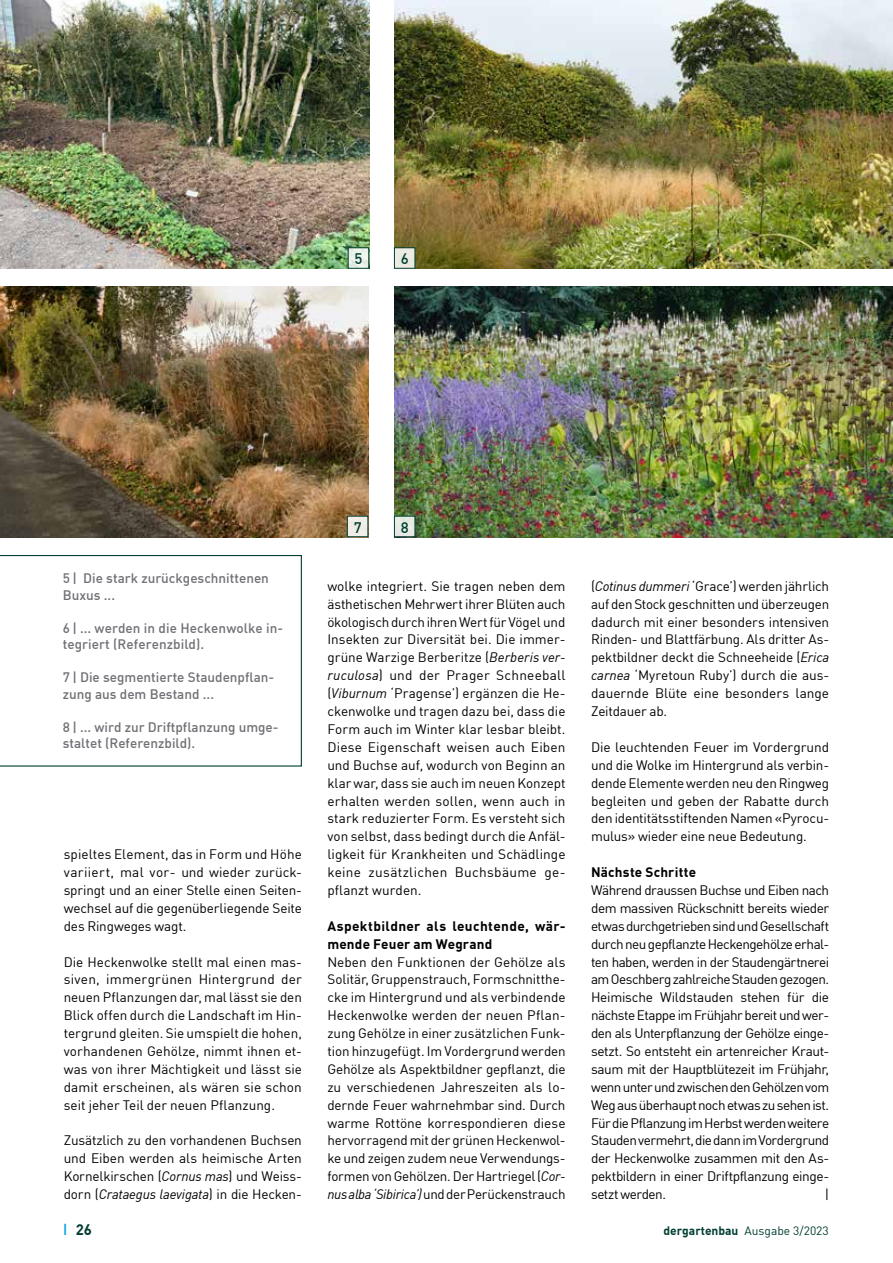
<style>
.page{position:relative;width:893px;height:1263px;background:#fff}
.page>*{position:absolute;margin:0;border:0;box-sizing:border-box;transform-origin:0 0}
.t1{font:500 15px "DIN Offc Pro";color:#003f32}
.t2{font:700 15px "DIN Offc Pro";color:#003f32}
.t3{font:13.5px/17.9px "DIN Offc Pro";letter-spacing:-.01em;color:#000;text-align:justify}
.t4{font:500 13.5px/16.5px "DIN Offc Pro";color:#6f7075}
.t5{font:700 13.5px/17.9px "DIN Offc Pro";letter-spacing:.025em;color:#000}
.t6{font:12px "DIN Offc Pro";color:#003f32}
.s1{font-style:italic}
.s2{font-weight:700}
</style>
<div class="page">
<img style="left:0;top:0;width:369px;height:269px">
<img style="left:0;top:287px;width:368px;height:250px">
<img style="left:394px;top:0;width:499px;height:269px">
<svg style="left:0;top:555px;width:302px;height:211px"></svg>
<div style="left:348px;top:248px;width:21px;height:20px;background:#ebf2eb"></div>
<div style="left:348px;top:247px;width:21px;height:22px;border:1px solid #003f32"></div>
<div style="left:347px;top:516px;width:21px;height:21px;background:#f1ece6"></div>
<div style="left:347px;top:516px;width:21px;height:21px;border:1px solid #003f32"></div>
<div style="left:394px;top:248px;width:21px;height:20px;background:#ecebe2"></div>
<div style="left:394px;top:247px;width:21px;height:22px;border:1px solid #003f32"></div>
<img style="left:394px;top:287px;width:499px;height:250px">
<div style="left:394px;top:516px;width:21px;height:21px;background:#e7eae4"></div>
<div style="left:394px;top:516px;width:21px;height:21px;border:1px solid #003f32"></div>
<svg style="left:64px;top:1224px;width:2px;height:11px"></svg>
<p class="t1" style="left:355px;top:247px;width:9px">5</p>
<p class="t1" style="left:401px;top:247px;width:9px">6</p>
<p class="t4" style="left:63px;top:569px;width:208px">5 | Die stark zurückgeschnittenen<br>Buxus ...</p>
<p class="t4" style="left:63px;top:618px;width:222px">6 | ... werden in die Heckenwolke in&shy;tegriert (Referenzbild).</p>
<p class="t4" style="left:63px;top:668px;width:213px">7 | Die segmentierte Staudenpflan&shy;zung aus dem Bestand ...</p>
<p class="t4" style="left:63px;top:717px;width:217px">8 | ... wird zur Driftpflanzung umge&shy;staltet (Referenzbild).</p>
<p class="t3" style="left:64px;top:844px;width:240px">spieltes Element, das in Form und Höhe variiert, mal vor- und wieder zurück&shy;springt und an einer Stelle einen Seiten&shy;wechsel auf die gegenüberliegende Seite des Ringweges wagt.</p>
<p class="t3" style="left:64px;top:951px;width:240px">Die Heckenwolke stellt mal einen mas&shy;siven, immergrünen Hintergrund der neuen Pflanzungen dar, mal lässt sie den Blick offen durch die Landschaft im Hin&shy;tergrund gleiten. Sie umspielt die hohen, vorhandenen Gehölze, nimmt ihnen et&shy;was von ihrer Mächtigkeit und lässt sie damit erscheinen, als wären sie schon seit jeher Teil der neuen Pflanzung.</p>
<p class="t3" style="left:64px;top:1130px;width:240px">Zusätzlich zu den vorhandenen Buchsen und Eiben werden als heimische Arten Kornelkirschen (<span class="s1">Cornus mas</span>) und Weiss&shy;dorn (<span class="s1">Crataegus laevigata</span>) in die Hecken-</p>
<p class="t1" style="left:354px;top:515px;width:9px">7</p>
<p class="t1" style="left:401px;top:515px;width:9px">8</p>
<p class="t3" style="left:327px;top:576px;width:240px">wolke integriert. Sie tragen neben dem ästhetischen Mehrwert ihrer Blüten auch ökologisch durch ihren Wert für Vögel und Insekten zur Diversität bei. Die immer&shy;grüne Warzige Berberitze (<span class="s1">Berberis ver&shy;ruculosa</span>) und der Prager Schneeball (<span class="s1">Viburnum</span> ‘Pragense’) ergänzen die He&shy;ckenwolke und tragen dazu bei, dass die Form auch im Winter klar lesbar bleibt.<br>Diese Eigenschaft weisen auch Eiben und Buchse auf, wodurch von Beginn an klar war, dass sie auch im neuen Konzept erhalten werden sollen, wenn auch in stark reduzierter Form. Es versteht sich von selbst, dass bedingt durch die Anfäl&shy;ligkeit für Krankheiten und Schädlinge keine zusätzlichen Buchsbäume ge&shy;pflanzt wurden.</p>
<p class="t5" style="left:327px;top:915px;width:240px">Aspektbildner als leuchtende, wär&shy;mende Feuer am Wegrand</p>
<p class="t3" style="left:327px;top:951px;width:240px">Neben den Funktionen der Gehölze als Solitär, Gruppenstrauch, Formschnitthe&shy;cke im Hintergrund und als verbindende Heckenwolke werden der neuen Pflan&shy;zung Gehölze in einer zusätzlichen Funk&shy;tion hinzugefügt. Im Vordergrund werden Gehölze als Aspektbildner gepflanzt, die zu verschiedenen Jahreszeiten als lo&shy;dernde Feuer wahrnehmbar sind. Durch warme Rottöne korrespondieren diese hervorragend mit der grünen Heckenwol&shy;ke und zeigen zudem neue Verwendungs&shy;formen von Gehölzen. Der Hartriegel(<span class="s1">Cor&shy;nus alba ‘Sibirica’)</span> und der Perückenstrauch</p>
<p class="t3" style="left:591px;top:576px;width:240px">(<span class="s1">Cotinus dummeri</span> ‘Grace’) werden jährlich auf den Stock geschnitten und überzeugen dadurch mit einer besonders intensiven Rinden- und Blattfärbung. Als dritter As&shy;pektbildner deckt die Schneeheide (<span class="s1">Erica carnea</span> ‘Myretoun Ruby’) durch die aus&shy;dauernde Blüte eine besonders lange Zeitdauer ab.</p>
<p class="t3" style="left:591px;top:737px;width:240px">Die leuchtenden Feuer im Vordergrund und die Wolke im Hintergrund als verbin&shy;dende Elemente werden neu den Ringweg begleiten und geben der Rabatte durch den identitätsstiftenden Namen «Pyrocu&shy;mulus» wieder eine neue Bedeutung.</p>
<p class="t5" style="left:591px;top:861px;width:107px">Nächste Schritte</p>
<p class="t3" style="left:591px;top:880px;width:240px">Während draussen Buchse und Eiben nach dem massiven Rückschnitt bereits wieder etwas durchgetrieben sind und Gesellschaft durch neu gepflanzte Heckengehölze erhal&shy;ten haben, werden in der Staudengärtnerei am Oeschberg zahlreiche Stauden gezogen.<br>Heimische Wildstauden stehen für die nächste Etappe im Frühjahr bereit und wer&shy;den als Unterpflanzung der Gehölze einge&shy;setzt. So entsteht ein artenreicher Kraut&shy;saum mit der Hauptblütezeit im Frühjahr, wenn unter und zwischen den Gehölzen vom Weg aus überhaupt noch etwas zu sehen ist.<br>Für die Pflanzung im Herbst werden weitere Stauden vermehrt, die dann im Vordergrund der Heckenwolke zusammen mit den As&shy;pektbildern in einer Driftpflanzung einge&shy;setzt werden.</p>
<p class="t3" style="left:825px;top:1184px;width:6px">|</p>
<p class="t2" style="left:76px;top:1217px;width:18px">26</p>
<p class="t6" style="left:663px;top:1221px;width:167px"><span class="s2">dergartenbau</span> Ausgabe 3/2023</p>
</div>
